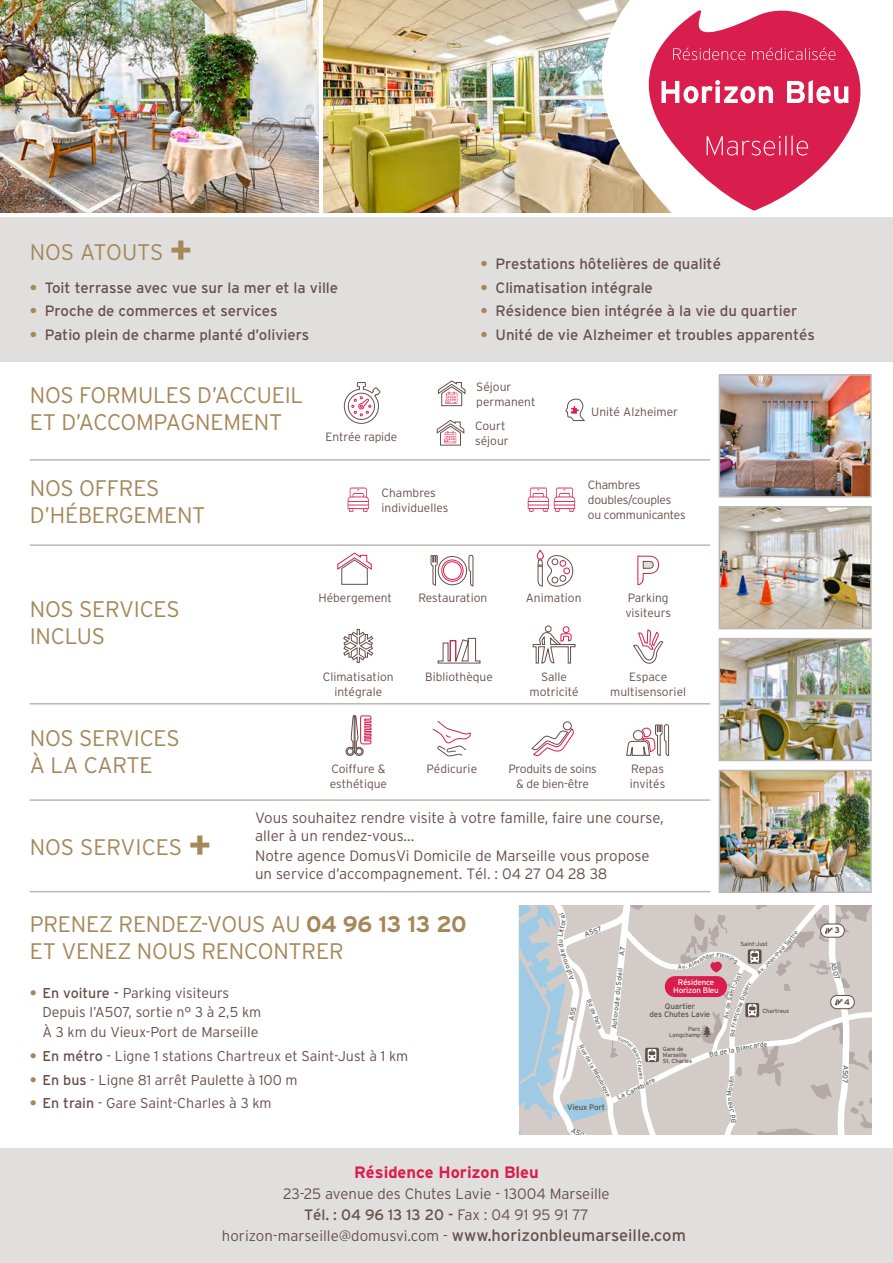
<style>
.page{position:relative;width:893px;height:1263px;background:#fff}
.page>*{position:absolute;margin:0;border:0;box-sizing:border-box;transform-origin:0 0}
.t1{font:300 22.5px/27px "Interstate";letter-spacing:-.01em;color:#a58759}
.t2{font:700 16.5px "Interstate";color:#d91d4d}
.t3{font:300 15px/18px "Interstate";color:#66504b}
.t4{font:15px "Interstate";color:#66504b}
.t5{font:300 14.25px/19.5px "Interstate";color:#66504b}
.t6{font:300 12px/15px "Interstate";color:#66504b}
.t7{font:300 12px/15px "Interstate";letter-spacing:-.02em;color:#66504b}
.t8{font:700 8.4px "Interstate";color:#66504b}
.t9{font:7.95px/8.4px "Interstate";letter-spacing:-.015em;color:#5d504b;text-align:center}
.t10{font:7.95px/7.9px "Interstate";letter-spacing:-.02em;color:#fff;text-align:center}
.t11{font:7.2px "Interstate";color:#5d5e5e}
.t12{font:6.75px "Interstate";color:#5d5e5e}
.t13{font:6.6px "Interstate";color:#5d5e5e}
.t14{font:6px/6px "Interstate";letter-spacing:-.015em;color:#5d504b}
.t15{font:6px "Interstate";color:#5d5e5e}
.t16{font:5.25px "Interstate";color:#5d5e5e}
.s1{font-weight:700;font-size:37.5px}
.s2{font-weight:700;color:#a58759}
.s3{font-weight:700}
.s4{font-weight:400}
.s5{font-weight:300}
.s6{font-weight:400;font-size:16.5px}
</style>
<div class="page">
<img style="left:323px;top:0;width:229px;height:213px">
<img style="left:552px;top:0;width:120px;height:213px">
<div style="left:0;top:1148px;width:893px;height:115px;background:#e1dfde"></div>
<div style="left:0;top:217px;width:893px;height:144px;background:#e1dfde"></div>
<img style="left:0;top:0;width:319px;height:213px">
<img style="left:722px;top:377px;width:147px;height:117px">
<div style="left:719px;top:374px;width:153px;height:123px;border:2px solid #bcb7b5"></div>
<img style="left:722px;top:641px;width:147px;height:117px">
<div style="left:719px;top:638px;width:153px;height:123px;border:2px solid #bcb7b5"></div>
<img style="left:722px;top:509px;width:147px;height:117px">
<div style="left:719px;top:506px;width:153px;height:123px;border:2px solid #bcb7b5"></div>
<img style="left:722px;top:773px;width:147px;height:117px">
<div style="left:719px;top:770px;width:153px;height:123px;border:2px solid #bcb7b5"></div>
<hr style="left:30px;top:459px;width:680px;height:2px;background:#bcb7b5">
<hr style="left:30px;top:544px;width:680px;height:2px;background:#bcb7b5">
<hr style="left:30px;top:703px;width:680px;height:1px;background:#bcb7b5">
<hr style="left:30px;top:799px;width:680px;height:2px;background:#bcb7b5">
<hr style="left:30px;top:891px;width:680px;height:1px;background:#bcb7b5">
<svg style="left:565px;top:398px;width:20px;height:23px"></svg>
<svg style="left:344px;top:382px;width:37px;height:42px"></svg>
<svg style="left:438px;top:380px;width:28px;height:26px"></svg>
<svg style="left:437px;top:420px;width:27px;height:26px"></svg>
<svg style="left:343px;top:629px;width:31px;height:34px"></svg>
<svg style="left:437px;top:638px;width:44px;height:26px"></svg>
<svg style="left:430px;top:555px;width:44px;height:31px"></svg>
<div style="left:443px;top:561px;width:19px;height:19px;border:1px solid #d91d4d;border-radius:50%"></div>
<div style="left:441px;top:560px;width:22px;height:22px;border:1px solid #d91d4d;border-radius:50%"></div>
<svg style="left:537px;top:550px;width:36px;height:37px"></svg>
<svg style="left:337px;top:552px;width:35px;height:33px"></svg>
<svg style="left:532px;top:625px;width:44px;height:39px"></svg>
<svg style="left:633px;top:629px;width:30px;height:35px"></svg>
<svg style="left:637px;top:555px;width:22px;height:30px"></svg>
<svg style="left:348px;top:488px;width:21px;height:24px"></svg>
<svg style="left:528px;top:488px;width:47px;height:24px"></svg>
<svg style="left:626px;top:724px;width:43px;height:32px"></svg>
<svg style="left:531px;top:721px;width:43px;height:35px"></svg>
<svg style="left:433px;top:721px;width:38px;height:36px"></svg>
<svg style="left:345px;top:715px;width:26px;height:41px"></svg>
<svg style="left:621px;top:0;width:240px;height:211px;fill:#d91d4d"></svg>
<svg style="left:661px;top:80px;width:112px;height:23px"></svg>
<svg style="left:787px;top:80px;width:61px;height:23px"></svg>
<svg style="left:707px;top:135px;width:101px;height:21px;background:#df426a"></svg>
<svg style="left:673px;top:48px;width:72px;height:12px"></svg>
<svg style="left:752px;top:48px;width:83px;height:12px"></svg>
<svg style="left:519px;top:905px;width:353px;height:230px;background:#d1cccd"></svg>
<p class="t1" style="left:30px;top:238px;width:164px">NOS ATOUTS <span class="s1">+</span></p>
<p class="t4" style="left:30px;top:278px;width:310px"><span class="s2">•</span> Toit terrasse avec vue sur la mer et la ville</p>
<p class="t4" style="left:30px;top:302px;width:249px"><span class="s2">•</span> Proche de commerces et services</p>
<p class="t4" style="left:30px;top:326px;width:281px"><span class="s2">•</span> Patio plein de charme planté d’oliviers</p>
<p class="t1" style="left:30px;top:381px;width:275px">NOS FORMULES D’ACCUEIL<br>ET D’ACCOMPAGNEMENT</p>
<p class="t6" style="left:326px;top:429px;width:73px">Entrée rapide</p>
<p class="t4" style="left:480px;top:254px;width:242px"><span class="s2">•</span> Prestations hôtelières de qualité</p>
<p class="t4" style="left:480px;top:278px;width:174px"><span class="s2">•</span> Climatisation intégrale</p>
<p class="t4" style="left:480px;top:302px;width:318px"><span class="s2">•</span> Résidence bien intégrée à la vie du quartier</p>
<p class="t4" style="left:480px;top:326px;width:336px"><span class="s2">•</span> Unité de vie Alzheimer et troubles apparentés</p>
<p class="t6" style="left:476px;top:379px;width:61px">Séjour permanent</p>
<p class="t6" style="left:475px;top:418px;width:35px">Court séjour</p>
<p class="t6" style="left:591px;top:404px;width:88px">Unité Alzheimer</p>
<p class="t1" style="left:30px;top:474px;width:177px">NOS OFFRES<br>D’HÉBERGEMENT</p>
<p class="t6" style="left:382px;top:485px;width:68px">Chambres individuelles</p>
<p class="t7" style="left:588px;top:478px;width:99px">Chambres doubles/couples ou communicantes</p>
<p class="t1" style="left:30px;top:595px;width:151px">NOS SERVICES<br>INCLUS</p>
<p class="t1" style="left:30px;top:724px;width:151px">NOS SERVICES<br>À LA CARTE</p>
<p class="t1" style="left:30px;top:833px;width:183px">NOS SERVICES <span class="s1">+</span></p>
<p class="t6" style="left:319px;top:590px;width:75px">Hébergement</p>
<p class="t6" style="left:418px;top:590px;width:70px">Restauration</p>
<p class="t6" style="left:526px;top:590px;width:57px">Animation</p>
<p class="t6" style="left:628px;top:590px;width:42px">Parking</p>
<p class="t6" style="left:625px;top:605px;width:47px">visiteurs</p>
<p class="t6" style="left:323px;top:669px;width:72px;text-align:center">Climatisation intégrale</p>
<p class="t6" style="left:425px;top:669px;width:69px">Bibliothèque</p>
<p class="t6" style="left:529px;top:669px;width:51px;text-align:center">Salle motricité</p>
<p class="t6" style="left:610px;top:669px;width:77px;text-align:center">Espace multisensoriel</p>
<p class="t6" style="left:331px;top:761px;width:56px">Coiffure &amp;</p>
<p class="t6" style="left:426px;top:761px;width:52px">Pédicurie</p>
<p class="t6" style="left:330px;top:776px;width:59px">esthétique</p>
<p class="t7" style="left:508px;top:761px;width:90px;text-align:center">Produits de soins &amp; de bien-être</p>
<p class="t6" style="left:630px;top:761px;width:37px">Repas invités</p>
<p class="t3" style="left:255px;top:808px;width:410px">Vous souhaitez rendre visite à votre famille, faire une course, aller à un rendez-vous...</p>
<p class="t3" style="left:255px;top:846px;width:396px">Notre agence DomusVi Domicile de Marseille vous propose un service d’accompagnement. Tél. : 04 27 04 28 38</p>
<p class="t1" style="left:30px;top:911px;width:438px">PRENEZ RENDEZ-VOUS AU <span class="s3">04 96 13 13 20</span></p>
<p class="t1" style="left:30px;top:938px;width:315px">ET VENEZ NOUS RENCONTRER</p>
<p class="t11" style="left:583px;top:931px;width:19px;rotate:-20deg">A557</p>
<p class="t14" style="left:740px;top:941px;width:29px">Saint-Just</p>
<p class="t15" style="left:783px;top:943px;width:19px;rotate:-50deg">Sartre</p>
<p class="t5" style="left:43px;top:983px;width:220px;text-indent:-13px"><span class="s2">•</span> <span class="s4">En voiture -</span> Parking visiteurs<br>Depuis l’A507, sortie n° 3 à 2,5 km<br>À 3 km du Vieux-Port de Marseille</p>
<p class="t5" style="left:30px;top:1046px;width:380px"><span class="s2">•</span> <span class="s4">En métro</span> - Ligne 1 stations Chartreux et Saint-Just à 1 km</p>
<p class="t5" style="left:30px;top:1069px;width:269px"><span class="s2">•</span> <span class="s4">En bus</span> - Ligne 81 arrêt Paulette à 100 m</p>
<p class="t5" style="left:30px;top:1093px;width:243px"><span class="s2">•</span> <span class="s4">En train</span> - Gare Saint-Charles à 3 km</p>
<p class="t15" style="left:592px;top:998px;width:33px;rotate:68deg">Bd de Paris</p>
<p class="t12" style="left:610px;top:1029px;width:63px;rotate:-84deg">Autoroute du Soleil</p>
<p class="t10" style="left:673px;top:978px;width:47px">Résidence<br>Horizon Bleu</p>
<p class="t9" style="left:649px;top:1001px;width:62px">Quartier<br>des Chutes Lavie</p>
<p class="t14" style="left:669px;top:1025px;width:33px;text-align:right">Parc<br>Longchamp</p>
<p class="t15" style="left:584px;top:1043px;width:46px;rotate:61deg">Rue de la Répub</p>
<p class="t15" style="left:606px;top:1082px;width:11px;rotate:60deg">liqu</p>
<p class="t9" style="left:567px;top:1103px;width:39px">Vieux Port</p>
<p class="t14" style="left:663px;top:1045px;width:31px">Gare de<br>Marseille<br>St. Charles</p>
<p class="t16" style="left:643px;top:1064px;width:16px;rotate:82deg">harles</p>
<p class="t12" style="left:616px;top:1094px;width:43px;rotate:-26deg">La Canebière</p>
<p class="t12" style="left:719px;top:1048px;width:17px;rotate:-10deg">de la</p>
<p class="t13" style="left:730px;top:1123px;width:6px;rotate:-90deg">B</p>
<p class="t2" style="left:354px;top:1162px;width:186px">Résidence Horizon Bleu</p>
<p class="t3" style="left:283px;top:1185px;width:328px">23-25 avenue des Chutes Lavie - 13004 Marseille</p>
<p class="t4" style="left:304px;top:1206px;width:286px">Tél. : 04 96 13 13 20 - <span class="s5">Fax : 04 91 95 91 77</span></p>
<p class="t3" style="left:222px;top:1227px;width:465px">horizon-marseille@domusvi.com - <span class="s6">www.horizonbleumarseille.com</span></p>
<p class="t14" style="left:762px;top:1007px;width:29px">Chartreux</p>
<p class="t8" style="left:834px;top:926px;width:7px">3</p>
<p class="t11" style="left:837px;top:961px;width:20px;rotate:74deg">A507</p>
<p class="t8" style="left:844px;top:997px;width:7px">4</p>
<p class="t11" style="left:850px;top:1065px;width:20px;rotate:92deg">A507</p>
</div>
